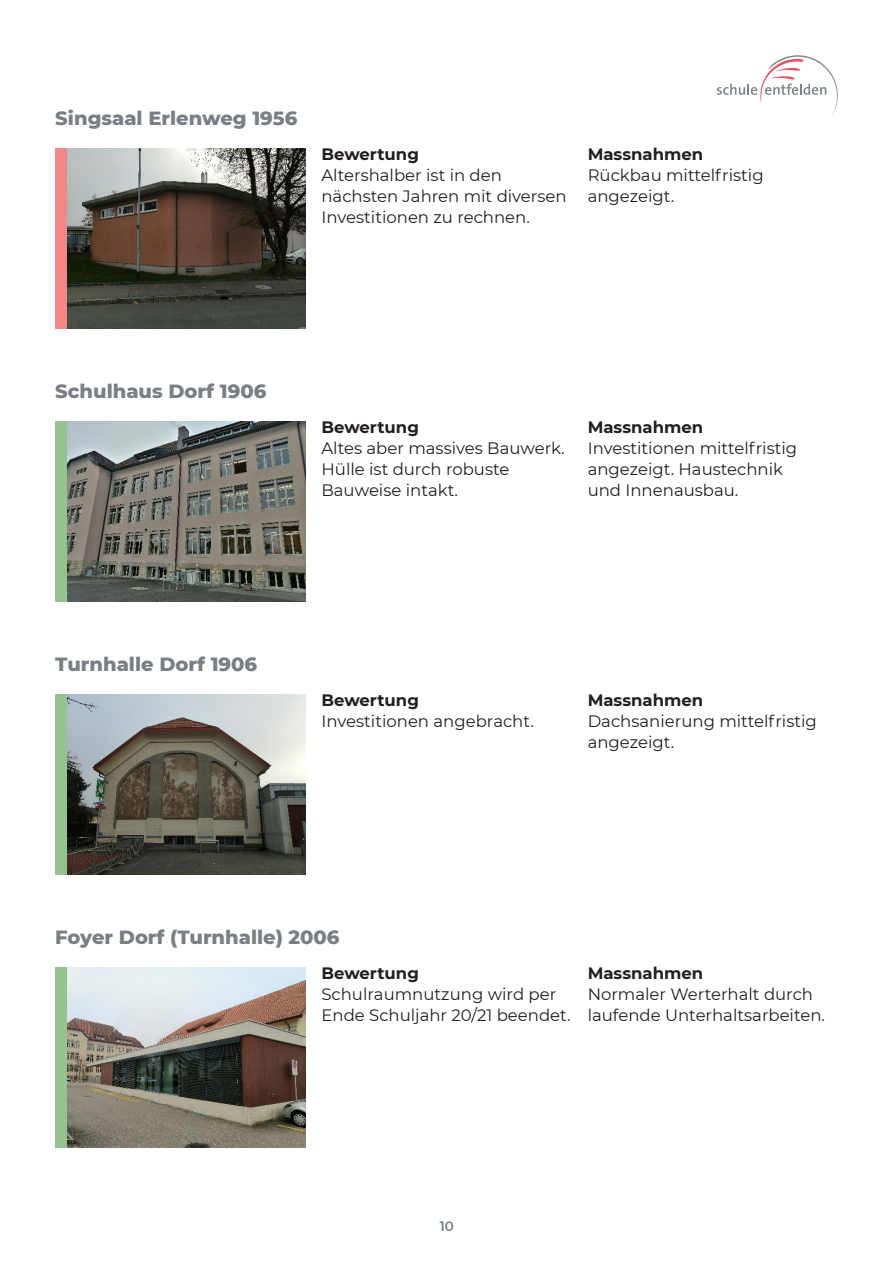
<style>
.page{position:relative;width:893px;height:1263px;background:#fff}
.page>*{position:absolute;margin:0;border:0;box-sizing:border-box;transform-origin:0 0}
.t1{font:800 19.5px "Montserrat";color:#797f84}
.t2{font:16.5px/21px "Montserrat";color:#231f20}
.t3{font:700 16.5px "Montserrat";color:#231f20}
.t4{font:600 13.5px "Montserrat";color:#797f84}
</style>
<div class="page">
<svg style="left:717px;top:55px;width:121px;height:62px"></svg>
<img style="left:67px;top:148px;width:238px;height:180px">
<img style="left:67px;top:694px;width:238px;height:180px">
<img style="left:67px;top:421px;width:238px;height:180px">
<img style="left:67px;top:967px;width:238px;height:180px">
<div style="left:55px;top:148px;width:12px;height:180px;background:#f68788"></div>
<div style="left:55px;top:694px;width:12px;height:180px;background:#94c391"></div>
<div style="left:55px;top:421px;width:12px;height:180px;background:#94c391"></div>
<div style="left:55px;top:967px;width:12px;height:180px;background:#94c391"></div>
<p class="t1" style="left:55px;top:104px;width:244px">Singsaal Erlenweg 1956</p>
<p class="t3" style="left:321px;top:143px;width:99px">Bewertung</p>
<p class="t2" style="left:321px;top:164px;width:247px">Altershalber ist in den nächsten Jahren mit diversen<br>Investitionen zu rechnen.</p>
<p class="t3" style="left:588px;top:143px;width:117px">Massnahmen</p>
<p class="t2" style="left:588px;top:164px;width:177px">Rückbau mittelfristig angezeigt.</p>
<p class="t1" style="left:55px;top:377px;width:213px">Schulhaus Dorf 1906</p>
<p class="t3" style="left:321px;top:416px;width:99px">Bewertung</p>
<p class="t2" style="left:321px;top:437px;width:245px">Altes aber massives Bauwerk.<br>Hülle ist durch robuste<br>Bauweise intakt.</p>
<p class="t3" style="left:588px;top:416px;width:117px">Massnahmen</p>
<p class="t2" style="left:588px;top:437px;width:211px">Investitionen mittelfristig angezeigt. Haustechnik und Innenausbau.</p>
<p class="t1" style="left:55px;top:649px;width:203px">Turnhalle Dorf 1906</p>
<p class="t3" style="left:321px;top:689px;width:99px">Bewertung</p>
<p class="t2" style="left:321px;top:710px;width:214px">Investitionen angebracht.</p>
<p class="t3" style="left:588px;top:689px;width:117px">Massnahmen</p>
<p class="t2" style="left:588px;top:710px;width:231px">Dachsanierung mittelfristig angezeigt.</p>
<p class="t1" style="left:55px;top:922px;width:286px">Foyer Dorf (Turnhalle) 2006</p>
<p class="t3" style="left:321px;top:962px;width:99px">Bewertung</p>
<p class="t2" style="left:321px;top:983px;width:251px">Schulraumnutzung wird per<br>Ende Schuljahr 20/21 beendet.</p>
<p class="t3" style="left:588px;top:962px;width:117px">Massnahmen</p>
<p class="t2" style="left:588px;top:983px;width:239px">Normaler Werterhalt durch laufende Unterhaltsarbeiten.</p>
<p class="t4" style="left:440px;top:1217px;width:16px">10</p>
</div>
